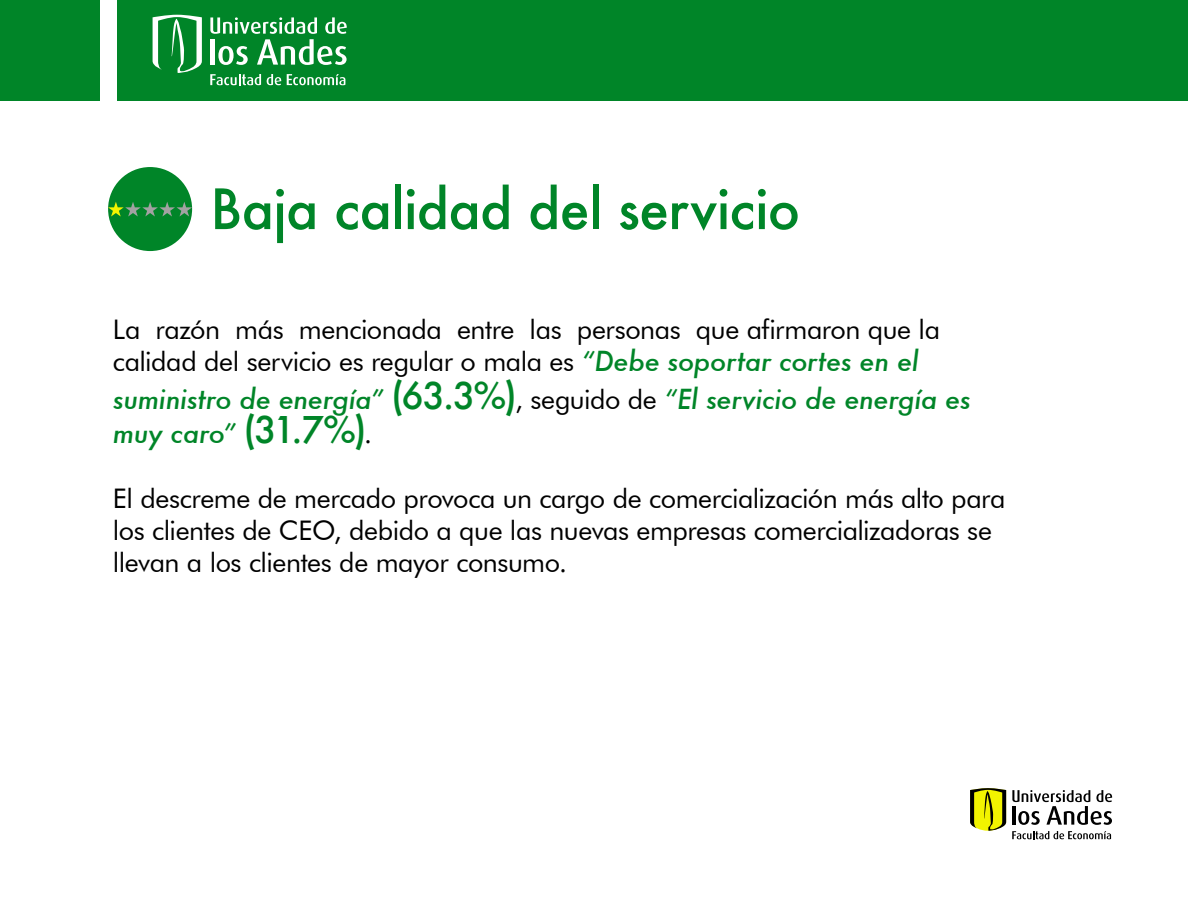
<style>
.page{position:relative;width:1188px;height:918px;background:#fff}
.page>*{position:absolute;margin:0;border:0;box-sizing:border-box;transform-origin:0 0}
.t1{font:500 54px "Futura";letter-spacing:-.01em;color:#008528}
.t2{font:27px/32.4px "Futura BT";letter-spacing:-.015em;color:#000}
.t3{font:italic 500 27px/34.2px "Futura";letter-spacing:-.015em;color:#008528}
.s1{font-family:"Futura";font-weight:500;font-style:italic;color:#008528}
.s2{font-style:normal;font-size:36px}
.s3{font-family:"Futura BT";font-weight:400;font-style:normal;color:#000}
</style>
<div class="page">
<div style="left:0;top:0;width:100px;height:100px;background:#008528"></div>
<div style="left:118px;top:0;width:1070px;height:100px;background:#008528"></div>
<svg style="left:153px;top:15px;width:49px;height:58px"></svg>
<svg style="left:210px;top:17px;width:137px;height:48px"></svg>
<svg style="left:210px;top:74px;width:51px;height:11px"></svg>
<svg style="left:267px;top:74px;width:14px;height:11px"></svg>
<svg style="left:287px;top:74px;width:58px;height:11px"></svg>
<div style="left:108px;top:167px;width:84px;height:84px;background:#008528;border-radius:50%"></div>
<svg style="left:108px;top:202px;width:84px;height:15px"></svg>
<svg style="left:970px;top:788px;width:36px;height:43px;background:#a8a912"></svg>
<svg style="left:1012px;top:790px;width:100px;height:35px"></svg>
<svg style="left:1012px;top:831px;width:99px;height:8px"></svg>
<h1 class="t1" style="left:210px;top:172px;width:591px">Baja calidad del servicio</h1>
<p class="t2" style="left:113px;top:313px;width:829px">La razón más mencionada entre las personas que afirmaron que la calidad del servicio es regular o mala es <span class="s1">“Debe soportar cortes en el</span></p>
<p class="t3" style="left:113px;top:381px;width:859px">suministro de energía” <span class="s2">(63.3%)</span><span class="s3">, seguido de</span> “El servicio de energía es muy caro” <span class="s2">(31.7%)</span><span class="s3">.</span></p>
<p class="t2" style="left:113px;top:482px;width:894px">El descreme de mercado provoca un cargo de comercialización más alto para los clientes de CEO, debido a que las nuevas empresas comercializadoras se llevan a los clientes de mayor consumo.</p>
</div>
